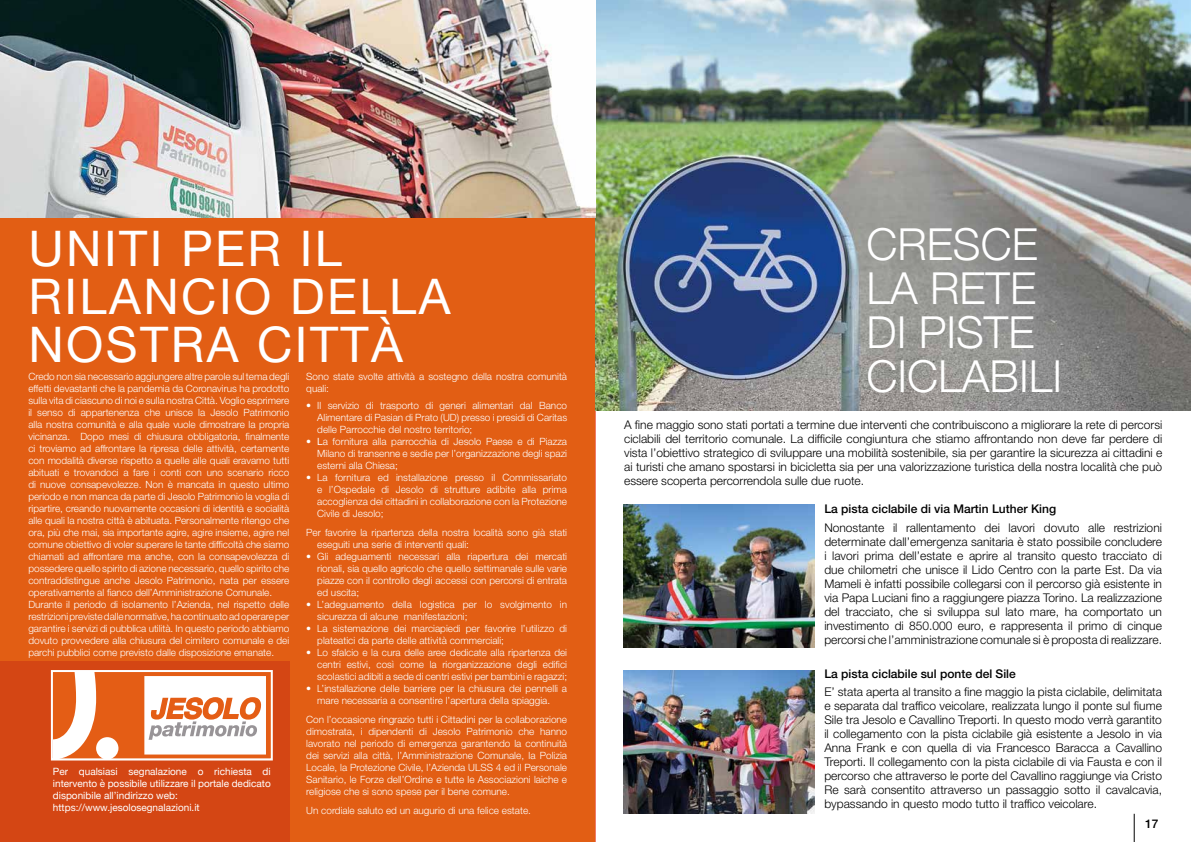
<style>
.page{position:relative;width:1191px;height:842px;background:#fff}
.page>*{position:absolute;margin:0;border:0;box-sizing:border-box;transform-origin:0 0}
.t1{font:49px/48px "Helvetica Neue";letter-spacing:.05em;color:#fff}
.t2{font:300 44px/44px "Helvetica Neue";color:#fff}
.t3{font:300 12px/14px "Helvetica Neue LT Std";color:#000;text-align:justify}
.t4{font:500 12px "Helvetica Neue LT Std";color:#000}
.t5{font:300 10px/12px "Helvetica Neue LT Std";letter-spacing:-.005em;color:#fff;text-align:justify}
.t6{font:10px/12px "Helvetica Neue";color:#fff}
.s1{font-weight:400}
</style>
<div class="page">
<div style="left:0;top:218px;width:596px;height:624px;background:#e25e14"></div>
<div style="left:0;top:661px;width:289px;height:181px;background:#d44614"></div>
<img style="left:595px;top:0;width:596px;height:411px">
<svg style="left:1133px;top:814px;width:1px;height:28px"></svg>
<svg style="left:50px;top:670px;width:223px;height:91px;background:#efb597"></svg>
<img style="left:624px;top:670px;width:190px;height:144px">
<img style="left:624px;top:504px;width:190px;height:144px">
<img style="left:0;top:0;width:595px;height:218px">
<h1 class="t1" style="left:28px;top:227px;width:424px">UNITI PER IL<br>RILANCIO DELLA<br>NOSTRA CITTÀ</h1>
<h2 class="t2" style="left:866px;top:219px;width:197px">CRESCE<br>LA RETE<br>DI PISTE<br>CICLABILI</h2>
<p class="t5" style="left:28px;top:370px;width:262px;text-align:left">Credo non sia necessario aggiungere altre parole sul tema degli effetti devastanti che la pandemia da Coronavirus ha prodotto sulla vita di ciascuno di noi e sulla nostra Città. Voglio esprimere il senso di appartenenza che unisce la Jesolo Patrimonio alla nostra comunità e alla quale vuole dimostrare la propria vicinanza. Dopo mesi di chiusura obbligatoria, finalmente ci troviamo ad affrontare la ripresa delle attività, certamente con modalità diverse rispetto a quelle alle quali eravamo tutti abituati e trovandoci a fare i conti con uno scenario ricco di nuove consapevolezze. Non è mancata in questo ultimo periodo e non manca da parte di Jesolo Patrimonio la voglia di ripartire, creando nuovamente occasioni di identità e socialità alle quali la nostra città è abituata. Personalmente ritengo che ora, più che mai, sia importante agire, agire insieme, agire nel comune obiettivo di voler superare le tante difficoltà che siamo chiamati ad affrontare ma anche, con la consapevolezza di possedere quello spirito di azione necessario, quello spirito che contraddistingue anche Jesolo Patrimonio, nata per essere operativamente al fianco dell’Amministrazione Comunale.<br>Durante il periodo di isolamento l’Azienda, nel rispetto delle restrizioni previste dalle normative, ha continuato ad operare per garantire i servizi di pubblica utilità. In questo periodo abbiamo dovuto provvedere alla chiusura del cimitero comunale e dei parchi pubblici come previsto dalle disposizione emanate.</p>
<p class="t5" style="left:306px;top:370px;width:262px">Sono state svolte attività a sostegno della nostra comunità quali:</p>
<p class="t5" style="left:317px;top:399px;width:251px;text-indent:-11px"><span class="s1">•</span> Il servizio di trasporto di generi alimentari dal Banco Alimentare di Pasian di Prato (UD) presso i presidi di Caritas delle Parrocchie del nostro territorio;</p>
<p class="t5" style="left:317px;top:435px;width:251px;text-indent:-11px"><span class="s1">• L</span>a fornitura alla parrocchia di Jesolo Paese e di Piazza Milano di transenne e sedie per l’organizzazione degli spazi esterni alla Chiesa;</p>
<p class="t5" style="left:317px;top:471px;width:251px;text-indent:-11px"><span class="s1">•</span> La fornitura ed installazione presso il Commissariato e l’Ospedale di Jesolo di strutture adibite alla prima accoglienza dei cittadini in collaborazione con la Protezione Civile di Jesolo;</p>
<p class="t5" style="left:317px;top:526px;width:251px;text-indent:-11px">Per favorire la ripartenza della nostra località sono già stati eseguiti una serie di interventi quali:</p>
<p class="t5" style="left:317px;top:550px;width:251px;text-indent:-11px"><span class="s1">•</span> Gli adeguamenti necessari alla riapertura dei mercati rionali, sia quello agricolo che quello settimanale sulle varie piazze con il controllo degli accessi con percorsi di entrata ed uscita;</p>
<p class="t5" style="left:317px;top:598px;width:251px;text-indent:-11px"><span class="s1">•</span> L’adeguamento della logistica per lo svolgimento in sicurezza di alcune manifestazioni;</p>
<p class="t5" style="left:317px;top:622px;width:251px;text-indent:-11px"><span class="s1">•</span> La sistemazione dei marciapiedi per favorire l’utilizzo di plateatici da parte delle attività commerciali;</p>
<p class="t5" style="left:317px;top:646px;width:251px;text-indent:-11px"><span class="s1">•</span> Lo sfalcio e la cura delle aree dedicate alla ripartenza dei centri estivi, così come la riorganizzazione degli edifici scolastici adibiti a sede di centri estivi per bambini e ragazzi;</p>
<p class="t5" style="left:306px;top:682px;width:262px;text-align:center"><span class="s1">•</span> L’installazione delle barriere per la chiusura dei pennelli a mare necessaria a consentire l’apertura della spiaggia.</p>
<p class="t5" style="left:306px;top:713px;width:262px">Con l’occasione ringrazio tutti i Cittadini per la collaborazione dimostrata, i dipendenti di Jesolo Patrimonio che hanno lavorato nel periodo di emergenza garantendo la continuità dei servizi alla città, l’Amministrazione Comunale, la Polizia Locale, la Protezione Civile, l’Azienda ULSS 4 ed il Personale Sanitario, le Forze dell’Ordine e tutte le Associazioni laiche e religiose che si sono spese per il bene comune.</p>
<p class="t5" style="left:306px;top:804px;width:226px">Un cordiale saluto ed un augurio di una felice estate.</p>
<p class="t3" style="left:624px;top:417px;width:540px">A fine maggio sono stati portati a termine due interventi che contribuiscono a migliorare la rete di percorsi ciclabili del territorio comunale. La difficile congiuntura che stiamo affrontando non deve far perdere di vista l’obiettivo strategico di sviluppare una mobilità sostenibile, sia per garantire la sicurezza ai cittadini e ai turisti che amano spostarsi in bicicletta sia per una valorizzazione turistica della nostra località che può essere scoperta percorrendola sulle due ruote.</p>
<p class="t4" style="left:824px;top:502px;width:233px">La pista ciclabile di via Martin Luther King</p>
<p class="t3" style="left:824px;top:521px;width:339px">Nonostante il rallentamento dei lavori dovuto alle restrizioni determinate dall’emergenza sanitaria è stato possibile concludere i lavori prima dell’estate e aprire al transito questo tracciato di due chilometri che unisce il Lido Centro con la parte Est. Da via Mameli è infatti possibile collegarsi con il percorso già esistente in via Papa Luciani fino a raggiungere piazza Torino. La realizzazione del tracciato, che si sviluppa sul lato mare, ha comportato un investimento di 850.000 euro, e rappresenta il primo di cinque percorsi che l’amministrazione comunale si è proposta di realizzare.</p>
<p class="t4" style="left:824px;top:666px;width:193px">La pista ciclabile sul ponte del Sile</p>
<p class="t3" style="left:824px;top:684px;width:339px">E’ stata aperta al transito a fine maggio la pista ciclabile, delimitata e separata dal traffico veicolare, realizzata lungo il ponte sul fiume Sile tra Jesolo e Cavallino Treporti. In questo modo verrà garantito il collegamento con la pista ciclabile già esistente a Jesolo in via Anna Frank e con quella di via Francesco Baracca a Cavallino Treporti. Il collegamento con la pista ciclabile di via Fausta e con il percorso che attraverso le porte del Cavallino raggiunge via Cristo Re sarà consentito attraverso un passaggio sotto il cavalcavia, bypassando in questo modo tutto il traffico veicolare.</p>
<p class="t6" style="left:53px;top:766px;width:219px">Per qualsiasi segnalazione o richiesta di intervento è possibile utilizzare il portale dedicato disponibile all’indirizzo web: https://www.jesolosegnalazioni.it</p>
<p class="t4" style="left:1145px;top:817px;width:15px">17</p>
</div>
